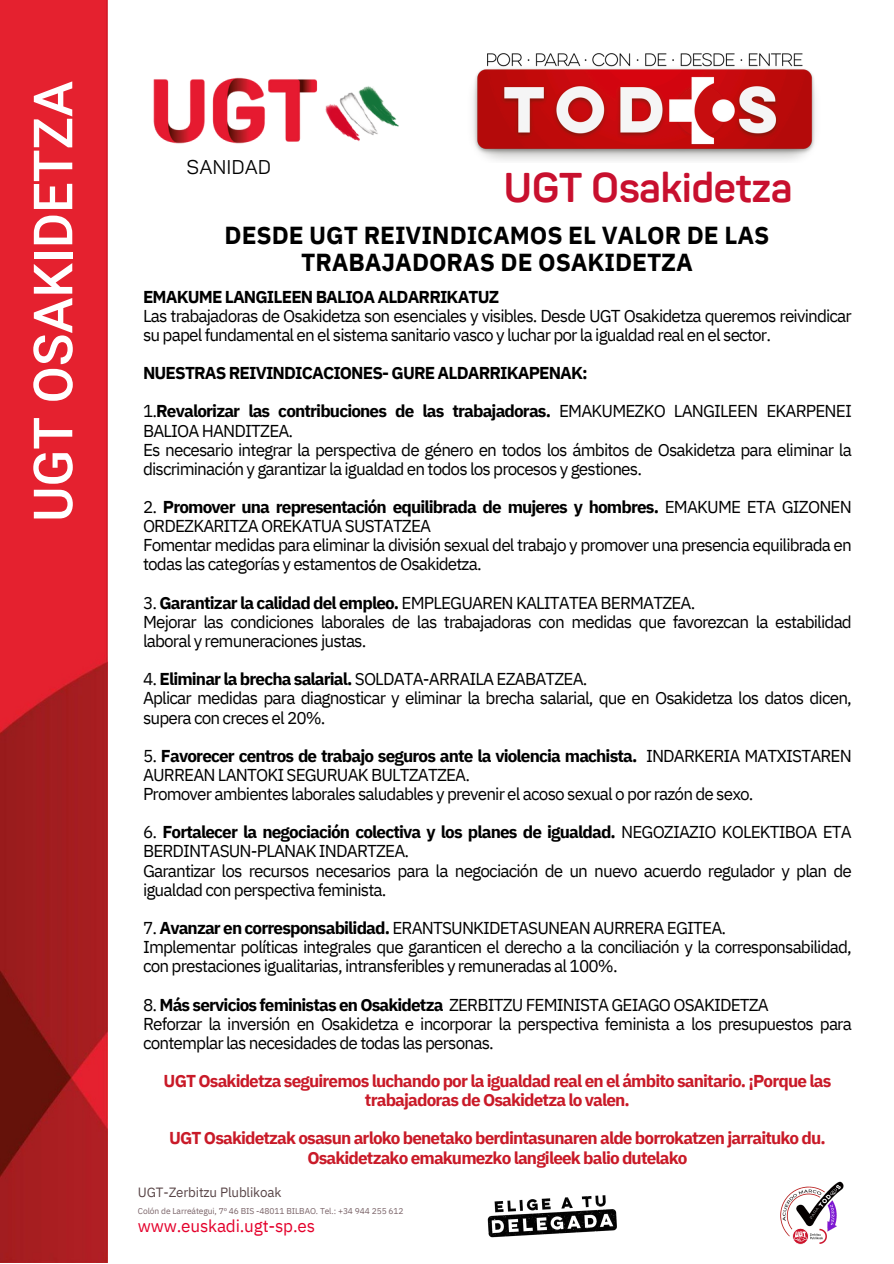
<style>
.page{position:relative;width:894px;height:1264px;background:#fff}
.page>*{position:absolute;margin:0;border:0;box-sizing:border-box;transform-origin:0 0}
.t1{font:500 54px "Roboto";color:#fff}
.t2{font:700 40.95px "Panton";color:#c8102e}
.t3{font:700 24.6px/27.3px "IBM Plex Sans";letter-spacing:-.005em;color:#000;text-align:center}
.t4{font:19.65px "Panton";color:#000}
.t5{font:17.1px/19.2px "IBM Plex Sans";letter-spacing:-.05em;color:#000}
.t6{font:700 17.1px/19.2px "IBM Plex Sans";letter-spacing:-.05em;color:#c91a28;text-align:center}
.t7{font:700 17.1px/19.2px "IBM Plex Sans";letter-spacing:-.05em;color:#000}
.t8{font:17.1px "IBM Plex Sans";letter-spacing:-.01em;color:#e4002b}
.t9{font:13.35px "IBM Plex Sans";letter-spacing:-.01em;color:#584446}
.t10{font:8.4px "IBM Plex Sans";letter-spacing:-.01em;color:#7b6469}
.s1{font-weight:700}
.s2{font-weight:400}
</style>
<div class="page">
<img style="left:780px;top:1181px;width:64px;height:64px">
<img style="left:0;top:0;width:107px;height:1262px">
<img style="left:153px;top:77px;width:246px;height:67px">
<img style="left:473px;top:53px;width:342px;height:108px">
<img style="left:665px;top:76px;width:72px;height:70px">
<img style="left:487px;top:1195px;width:130px;height:43px">
<h5 class="t1" style="left:22px;top:522px;width:442px;rotate:-90deg">UGT OSAKIDETZA</h5>
<h4 class="t4" style="left:186px;top:155px;width:86px">SANIDAD</h4>
<p class="t2" style="left:503px;top:171px;width:290px">UGT Osakidetza</p>
<p class="t3" style="left:224px;top:221px;width:546px">DESDE UGT REIVINDICAMOS EL VALOR DE LAS<br>TRABAJADORAS DE OSAKIDETZA</p>
<p class="t7" style="left:143px;top:286px;width:357px">EMAKUME LANGILEEN BALIOA ALDARRIKATUZ</p>
<p class="t5" style="left:143px;top:306px;width:710px">Las trabajadoras de Osakidetza son esenciales y visibles. Desde UGT Osakidetza queremos reivindicar su papel fundamental en el sistema sanitario vasco y luchar por la igualdad real en el sector.</p>
<p class="t7" style="left:143px;top:363px;width:446px">NUESTRAS REIVINDICACIONES- GURE ALDARRIKAPENAK:</p>
<p class="t5" style="left:143px;top:401px;width:710px">1.<span class="s1">Revalorizar las contribuciones de las trabajadoras.</span> EMAKUMEZKO LANGILEEN EKARPENEI<br>BALIOA HANDITZEA.</p>
<p class="t5" style="left:143px;top:439px;width:710px">Es necesario integrar la perspectiva de género en todos los ámbitos de Osakidetza para eliminar la discriminación y garantizar la igualdad en todos los procesos y gestiones.</p>
<p class="t7" style="left:143px;top:497px;width:710px"><span class="s2">2.</span> Promover una representación equilibrada de mujeres y hombres. <span class="s2">EMAKUME ETA GIZONEN<br>ORDEZKARITZA OREKATUA SUSTATZEA</span></p>
<p class="t5" style="left:143px;top:535px;width:710px">Fomentar medidas para eliminar la división sexual del trabajo y promover una presencia equilibrada en todas las categorías y estamentos de Osakidetza.</p>
<p class="t5" style="left:143px;top:592px;width:553px">3. <span class="s1">Garantizar la calidad del empleo.</span> EMPLEGUAREN KALITATEA BERMATZEA.</p>
<p class="t5" style="left:143px;top:612px;width:710px">Mejorar las condiciones laborales de las trabajadoras con medidas que favorezcan la estabilidad laboral y remuneraciones justas.</p>
<p class="t5" style="left:143px;top:669px;width:446px">4. <span class="s1">Eliminar la brecha salarial.</span> SOLDATA-ARRAILA EZABATZEA.</p>
<p class="t5" style="left:143px;top:688px;width:710px">Aplicar medidas para diagnosticar y eliminar la brecha salarial, que en Osakidetza los datos dicen, supera con creces el 20%.</p>
<p class="t5" style="left:143px;top:745px;width:710px">5. <span class="s1">Favorecer centros de trabajo seguros ante la violencia machista.</span> INDARKERIA MATXISTAREN<br>AURREAN LANTOKI SEGURUAK BULTZATZEA.</p>
<p class="t5" style="left:143px;top:784px;width:612px">Promover ambientes laborales saludables y prevenir el acoso sexual o por razón de sexo.</p>
<p class="t5" style="left:143px;top:822px;width:710px">6. <span class="s1">Fortalecer la negociación colectiva y los planes de igualdad.</span> NEGOZIAZIO KOLEKTIBOA ETA<br>BERDINTASUN-PLANAK INDARTZEA.</p>
<p class="t5" style="left:143px;top:860px;width:710px">Garantizar los recursos necesarios para la negociación de un nuevo acuerdo regulador y plan de igualdad con perspectiva feminista.</p>
<p class="t5" style="left:143px;top:918px;width:584px">7. <span class="s1">Avanzar en corresponsabilidad.</span> ERANTSUNKIDETASUNEAN AURRERA EGITEA.</p>
<h6 class="t5" style="left:143px;top:937px;width:710px">Implementar políticas integrales que garanticen el derecho a la conciliación y la corresponsabilidad, con prestaciones igualitarias, intransferibles y remuneradas al 100%.</h6>
<h6 class="t5" style="left:143px;top:994px;width:627px">8. <span class="s1">Más servicios feministas en Osakidetza</span> ZERBITZU FEMINISTA GEIAGO OSAKIDETZA</h6>
<p class="t5" style="left:143px;top:1013px;width:710px">Reforzar la inversión en Osakidetza e incorporar la perspectiva feminista a los presupuestos para contemplar las necesidades de todas las personas.</p>
<p class="t6" style="left:163px;top:1071px;width:669px">UGT Osakidetza seguiremos luchando por la igualdad real en el ámbito sanitario. ¡Porque las trabajadoras de Osakidetza lo valen.</p>
<p class="t6" style="left:169px;top:1128px;width:658px">UGT Osakidetzak osasun arloko benetako berdintasunaren alde borrokatzen jarraituko du.<br>Osakidetzako emakumezko langileek balio dutelako</p>
<p class="t9" style="left:138px;top:1183px;width:145px">UGT-Zerbitzu Plublikoak</p>
<p class="t10" style="left:138px;top:1205px;width:267px">Colón de Larreátegui, 7º 46 BIS -48011 BILBAO. Tel.: +34 944 255 612</p>
<h3 class="t8" style="left:138px;top:1214px;width:179px">www.euskadi.ugt-sp.es</h3>
</div>
